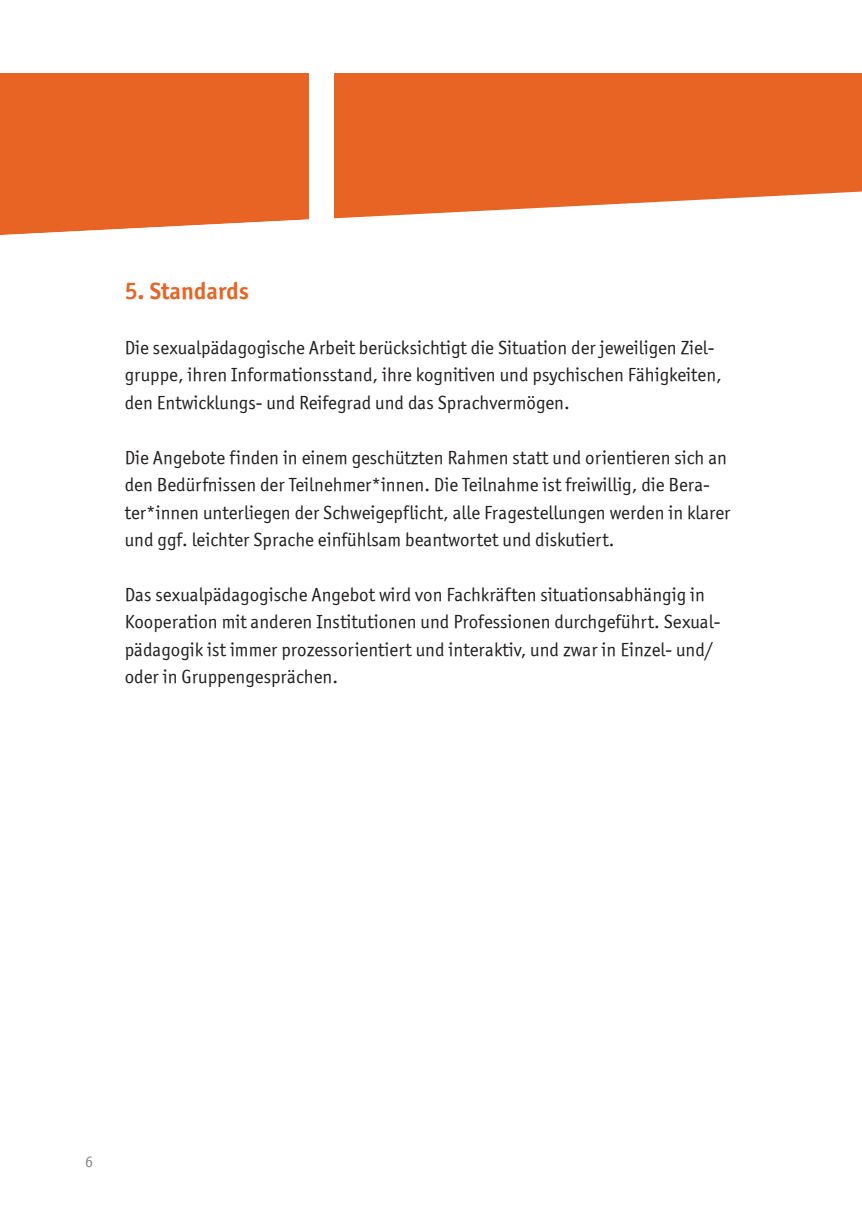
<style>
.page{position:relative;width:862px;height:1214px;background:#fff}
.page>*{position:absolute;margin:0;border:0;box-sizing:border-box;transform-origin:0 0}
.t1{font:24px "Officina Sans ITCTT Bold";color:#e86424}
.t2{font:19px/27.4px "Officina Sans ITCTT Book";color:#231f20}
.t3{font:16px "Officina Sans ITCTT Book";color:#828487}
</style>
<div class="page">
<div style="left:0;top:74px;width:308px;height:195px;background:#e86424"></div>
<div style="left:335px;top:74px;width:527px;height:195px;background:#e86424"></div>
<svg style="left:0;top:153px;width:862px;height:116px"></svg>
<p class="t1" style="left:125px;top:276px;width:126px">5. Standards</p>
<p class="t2" style="left:125px;top:334px;width:598px">Die sexualpädagogische Arbeit berücksichtigt die Situation der jeweiligen Ziel&shy;gruppe, ihren Informationsstand, ihre kognitiven und psychischen Fähigkeiten, den Entwicklungs- und Reifegrad und das Sprachvermögen.</p>
<p class="t2" style="left:125px;top:443px;width:607px">Die Angebote finden in einem geschützten Rahmen statt und orientieren sich an den Bedürfnissen der Teilnehmer*innen. Die Teilnahme ist freiwillig, die Bera&shy;ter*innen unterliegen der Schweigepflicht, alle Fragestellungen werden in klarer und ggf. leichter Sprache einfühlsam beantwortet und diskutiert.</p>
<p class="t2" style="left:125px;top:580px;width:597px">Das sexualpädagogische Angebot wird von Fachkräften situationsabhängig in Kooperation mit anderen Institutionen und Professionen durchgeführt. Sexual&shy;pädagogik ist immer prozessorientiert und interaktiv, und zwar in Einzel- und/ oder in Gruppengesprächen.</p>
<p class="t3" style="left:85px;top:1152px;width:9px">6</p>
</div>
